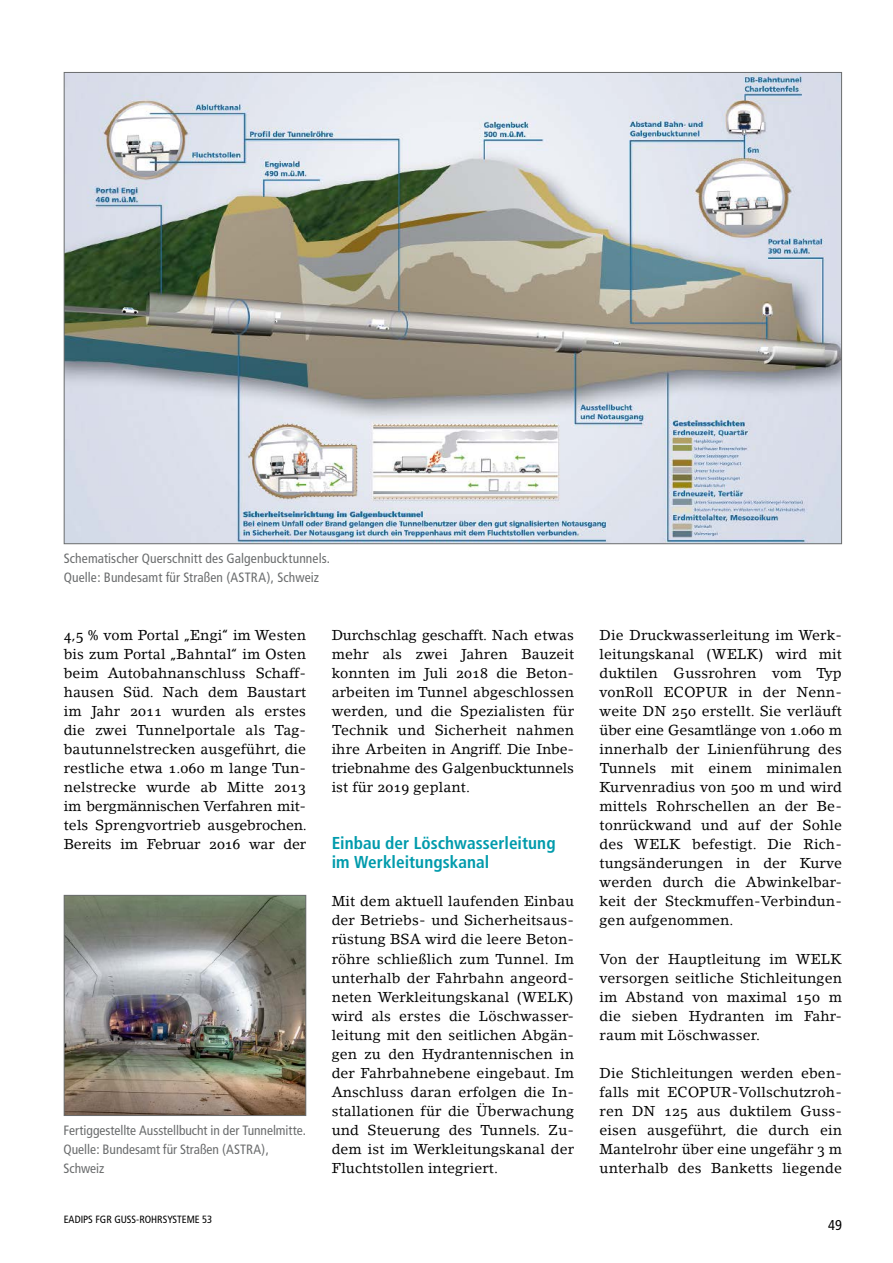
<style>
.page{position:relative;width:893px;height:1263px;background:#fff}
.page>*{position:absolute;margin:0;border:0;box-sizing:border-box;transform-origin:0 0}
.t1{font:700 condensed 17.25px/19px "Frutiger";color:#009bac}
.t2{font:14.25px/19px "Lino Letter Roman Os F";letter-spacing:.01em;color:#000;text-align:justify}
.t3{font:condensed 14.25px "Frutiger";color:#000}
.t4{font:condensed 13.5px/19px "Frutiger";letter-spacing:.005em;color:#6b6d6e}
.t5{font:condensed 10.5px "Frutiger";color:#000}
</style>
<div class="page">
<img style="left:66px;top:74px;width:774px;height:468px">
<img style="left:66px;top:897px;width:238px;height:217px">
<div style="left:64px;top:895px;width:242px;height:221px;border:1px solid #6b6d6e"></div>
<p class="t4" style="left:64px;top:549px;width:268px">Schematischer Querschnitt des Galgenbucktunnels.<br>Quelle: Bundesamt für Straßen (ASTRA), Schweiz</p>
<p class="t2" style="left:64px;top:625px;width:245px">4,5 % vom Portal „Engi“ im Westen bis zum Portal „Bahntal“ im Osten beim Autobahnanschluss Schaff&shy;hausen Süd. Nach dem Baustart im Jahr 2011 wurden als erstes die zwei Tunnelportale als Tag&shy;bautunnelstrecken ausgeführt, die restliche etwa 1.060 m lange Tun&shy;nelstrecke wurde ab Mitte 2013 im bergmännischen Verfahren mit&shy;tels Sprengvortrieb ausgebrochen.<br>Bereits im Februar 2016 war der</p>
<p class="t2" style="left:332px;top:625px;width:244px">Durchschlag geschafft. Nach etwas mehr als zwei Jahren Bauzeit konnten im Juli 2018 die Beton&shy;arbeiten im Tunnel abgeschlossen werden, und die Spezialisten für Technik und Sicherheit nahmen ihre Arbeiten in Angriff. Die Inbe&shy;triebnahme des Galgenbucktunnels ist für 2019 geplant.</p>
<p class="t1" style="left:332px;top:834px;width:225px">Einbau der Löschwasserleitung im Werkleitungskanal</p>
<p class="t2" style="left:332px;top:892px;width:244px">Mit dem aktuell laufenden Einbau der Betriebs- und Sicherheitsaus&shy;rüstung BSA wird die leere Beton&shy;röhre schließlich zum Tunnel. Im unterhalb der Fahrbahn angeord&shy;neten Werkleitungskanal (WELK) wird als erstes die Löschwasser&shy;leitung mit den seitlichen Abgän&shy;gen zu den Hydrantennischen in der Fahrbahnebene eingebaut. Im Anschluss daran erfolgen die In&shy;stallationen für die Überwachung und Steuerung des Tunnels. Zu&shy;dem ist im Werkleitungskanal der Fluchtstollen integriert.</p>
<p class="t4" style="left:64px;top:1121px;width:244px">Fertiggestellte Ausstellbucht in der Tunnelmitte.<br>Quelle: Bundesamt für Straßen (ASTRA),<br>Schweiz</p>
<p class="t5" style="left:64px;top:1213px;width:150px">EADIPS FGR GUSS-ROHRSYSTEME 53</p>
<p class="t2" style="left:600px;top:625px;width:244px">Die Druckwasserleitung im Werk&shy;leitungskanal (WELK) wird mit duktilen Gussrohren vom Typ vonRoll ECOPUR in der Nenn&shy;weite DN 250 erstellt. Sie verläuft über eine Gesamtlänge von 1.060 m innerhalb der Linienführung des Tunnels mit einem minimalen Kurvenradius von 500 m und wird mittels Rohrschellen an der Be&shy;tonrückwand und auf der Sohle des WELK befestigt. Die Rich&shy;tungsänderungen in der Kurve werden durch die Abwinkelbar&shy;keit der Steckmuffen-Verbindun&shy;gen aufgenommen.</p>
<p class="t2" style="left:600px;top:949px;width:244px">Von der Hauptleitung im WELK versorgen seitliche Stichleitungen im Abstand von maximal 150 m die sieben Hydranten im Fahr&shy;raum mit Löschwasser.</p>
<p class="t2" style="left:600px;top:1063px;width:244px">Die Stichleitungen werden eben&shy;falls mit ECOPUR-Vollschutzroh&shy;ren DN 125 aus duktilem Guss&shy;eisen ausgeführt, die durch ein Mantelrohr über eine ungefähr 3 m unterhalb des Banketts liegende</p>
<p class="t3" style="left:828px;top:1217px;width:15px">49</p>
</div>
